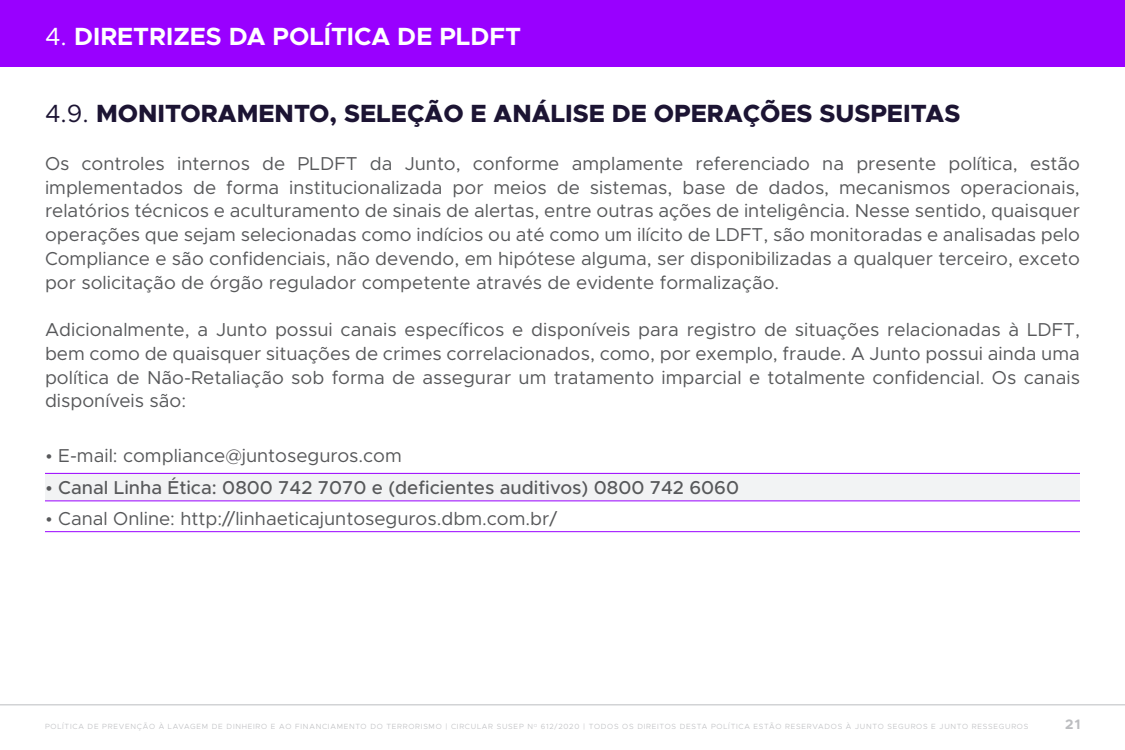
<style>
.page{position:relative;width:1125px;height:750px;background:#fff}
.page>*{position:absolute;margin:0;border:0;box-sizing:border-box;transform-origin:0 0}
.t1{font:800 25px "Metropolis";color:#1c1433}
.t2{font:700 25px "Metropolis";color:#fff}
.t3{font:18.75px/23.8px "Metropolis";color:#57585a;text-align:justify}
.t4{font:500 18.75px "Metropolis";color:#57585a}
.t5{font:700 13.75px "Metropolis";color:#bcbdc0}
.t6{font:300 7.5px "Metropolis";letter-spacing:.1em;color:#bcbdc0}
.s1{font-weight:400}
</style>
<div class="page">
<hr style="left:0;top:705px;width:1125px;height:1px;background:#bcbdc0">
<div style="left:45px;top:474px;width:1035px;height:27px;background:#f2f3f4"></div>
<hr style="left:45px;top:501px;width:1035px;height:1px;background:#90f">
<hr style="left:45px;top:531px;width:1035px;height:1px;background:#90f">
<hr style="left:45px;top:473px;width:1035px;height:1px;background:#90f">
<div style="left:0;top:0;width:1125px;height:66px;background:#90f"></div>
<p class="t2" style="left:45px;top:20px;width:478px"><span class="s1">4.</span> DIRETRIZES DA POLÍTICA DE PLDFT</p>
<p class="t1" style="left:45px;top:98px;width:917px"><span class="s1">4.9.</span> MONITORAMENTO, SELEÇÃO E ANÁLISE DE OPERAÇÕES SUSPEITAS</p>
<p class="t3" style="left:45px;top:152px;width:1037px">Os controles internos de PLDFT da Junto, conforme amplamente referenciado na presente política, estão implementados de forma institucionalizada por meios de sistemas, base de dados, mecanismos operacionais, relatórios técnicos e aculturamento de sinais de alertas, entre outras ações de inteligência. Nesse sentido, quaisquer operações que sejam selecionadas como indícios ou até como um ilícito de LDFT, são monitoradas e analisadas pelo Compliance e são confidenciais, não devendo, em hipótese alguma, ser disponibilizadas a qualquer terceiro, exceto por solicitação de órgão regulador competente através de evidente formalização.</p>
<p class="t3" style="left:45px;top:318px;width:1037px">Adicionalmente, a Junto possui canais específicos e disponíveis para registro de situações relacionadas à LDFT, bem como de quaisquer situações de crimes correlacionados, como, por exemplo, fraude. A Junto possui ainda uma política de Não-Retaliação sob forma de assegurar um tratamento imparcial e totalmente confidencial. Os canais disponíveis são:</p>
<p class="t3" style="left:45px;top:444px;width:358px">• E-mail: compliance@juntoseguros.com</p>
<p class="t4" style="left:45px;top:475px;width:696px">• Canal Linha Ética: 0800 742 7070 e (deficientes auditivos) 0800 742 6060</p>
<p class="t3" style="left:45px;top:507px;width:514px">• Canal Online: http://linhaeticajuntoseguros.dbm.com.br/</p>
<p class="t6" style="left:45px;top:722px;width:985px">POLÍTICA DE PREVENÇÃO À LAVAGEM DE DINHEIRO E AO FINANCIAMENTO DO TERRORISMO | CIRCULAR SUSEP N<sup>O</sup> 612/2020 | TODOS OS DIREITOS DESTA POLÍTICA ESTÃO RESERVADOS À JUNTO SEGUROS E JUNTO RESSEGUROS</p>
<p class="t5" style="left:1065px;top:716px;width:17px">21</p>
</div>
